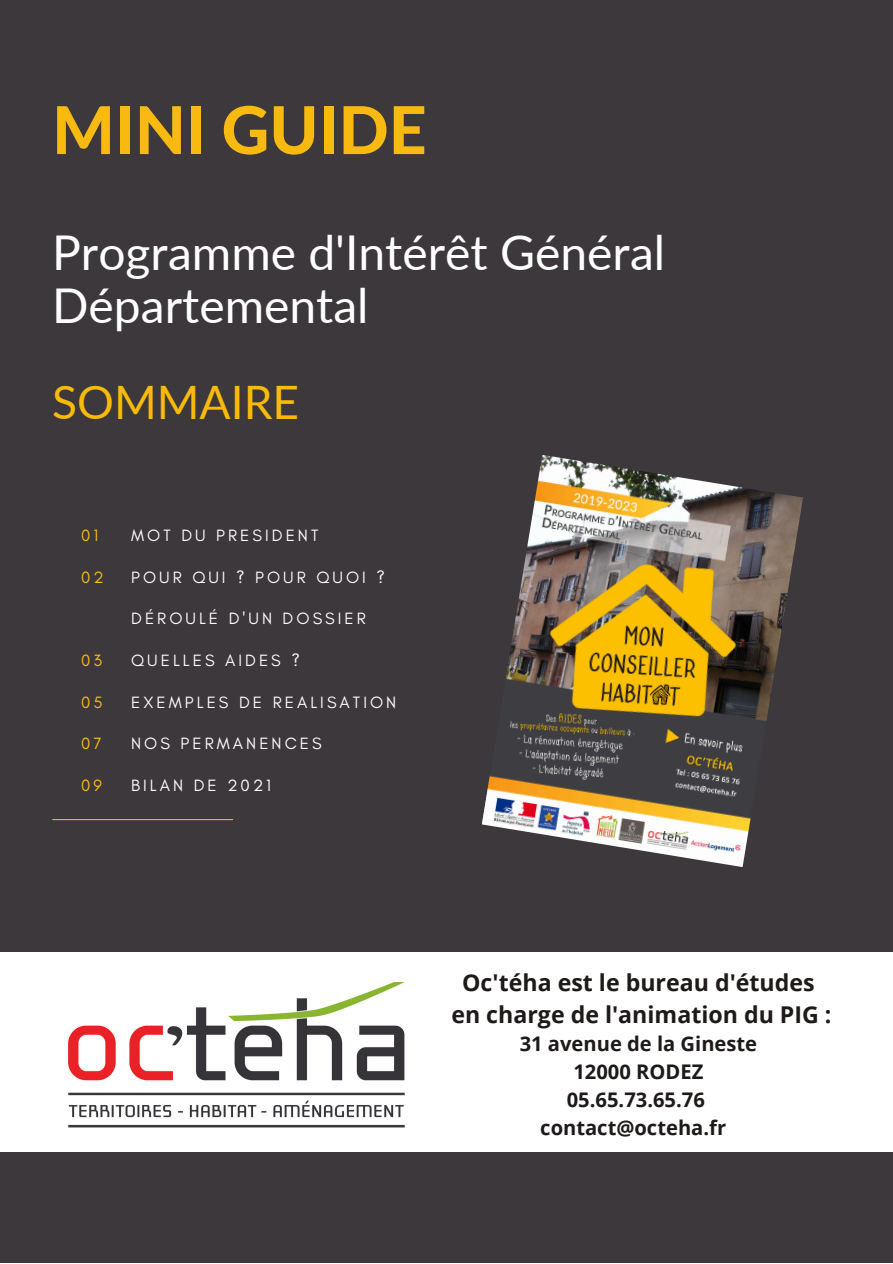
<style>
.page{position:relative;width:893px;height:1264px;background:#fff}
.page>*{position:absolute;margin:0;border:0;box-sizing:border-box;transform-origin:0 0}
.t1{font:800 66px "Lato";color:#f8ba11}
.t2{font:48px/52.8px "Lato";color:#fff}
.t3{font:46.05px "Lato";color:#faba09}
.t4{font:700 23.1px/31.5px "Open Sans";color:#1f1a1a;text-align:center}
.t5{font:700 20.1px/28px "Open Sans";color:#1f1a1a;text-align:center}
.t6{font:16.65px "Glacial Indifference";letter-spacing:.18em;color:#fdfdfd}
.t7{font:16.65px "Glacial Indifference";letter-spacing:.18em;color:#f8ba11}
</style>
<div class="page">
<div style="left:0;top:0;width:892px;height:1262px;background:#3c383b"></div>
<hr style="left:53px;top:819px;width:180px;height:1px;background:#f8ba11">
<div style="left:0;top:952px;width:892px;height:199px;background:#fff"></div>
<img style="left:68px;top:982px;width:337px;height:146px">
<img style="left:482px;top:455px;width:321px;height:412px">
<h1 class="t1" style="left:52px;top:89px;width:376px">MINI GUIDE</h1>
<h2 class="t2" style="left:52px;top:225px;width:614px">Programme d'Intérêt Général<br>Départemental</h2>
<h3 class="t3" style="left:52px;top:374px;width:248px">SOMMAIRE</h3>
<p class="t7" style="left:81px;top:525px;width:19px">01</p>
<p class="t7" style="left:81px;top:567px;width:24px">02</p>
<p class="t7" style="left:81px;top:650px;width:23px">03</p>
<p class="t7" style="left:81px;top:691px;width:23px">05</p>
<p class="t7" style="left:81px;top:733px;width:22px">07</p>
<p class="t7" style="left:81px;top:775px;width:22px">09</p>
<p class="t6" style="left:131px;top:525px;width:189px">MOT DU PRESIDENT</p>
<p class="t6" style="left:131px;top:567px;width:255px">POUR QUI ? POUR QUOI ?</p>
<p class="t6" style="left:131px;top:608px;width:236px">DÉROULÉ D'UN DOSSIER</p>
<p class="t6" style="left:131px;top:650px;width:170px">QUELLES AIDES ?</p>
<p class="t6" style="left:131px;top:691px;width:266px">EXEMPLES DE REALISATION</p>
<p class="t6" style="left:131px;top:733px;width:192px">NOS PERMANENCES</p>
<p class="t6" style="left:131px;top:775px;width:141px">BILAN DE 2021</p>
<h3 class="t4" style="left:451px;top:966px;width:381px">Oc'téha est le bureau d'études en charge de l'animation du PIG :</h3>
<p class="t5" style="left:519px;top:1028px;width:239px">31 avenue de la Gineste<br>12000 RODEZ<br>05.65.73.65.76 contact@octeha.fr</p>
</div>
